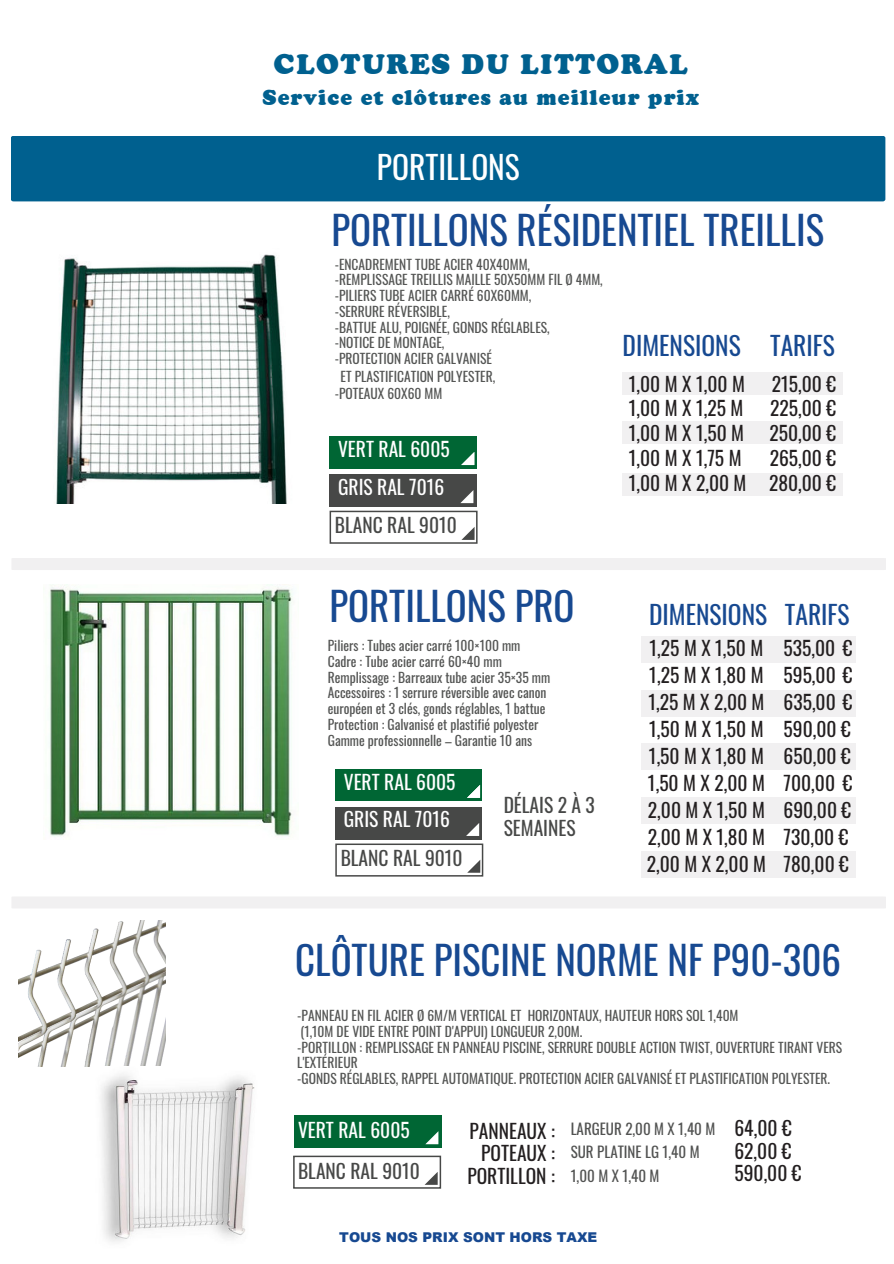
<style>
.page{position:relative;width:894px;height:1264px;background:#fff}
.page>*{position:absolute;margin:0;border:0;box-sizing:border-box;transform-origin:0 0}
.t1{font:38.85px "Oswald";color:#174991}
.t2{font:31.5px "Oswald";color:#fff}
.t3{font:900 27px "Cooper BT";letter-spacing:.055em;color:#00608f}
.t4{font:25.5px "Oswald";color:#174991}
.t5{font:900 20.4px "Cooper BT";letter-spacing:.055em;color:#00608f}
.t6{font:19.5px/27px "Oswald";color:#231f20}
.t7{font:19.5px/37.2px "Oswald";color:#fff}
.t8{font:19.5px/22.5px "Oswald";color:#474847}
.t9{font:15px/23.7px "Oswald";color:#525352}
.t10{font:13.5px/15.8px "Oswald";color:#545554}
.t11{font:900 13.5px "Arial";color:#174991}
</style>
<div class="page">
<div style="left:11px;top:136px;width:874px;height:65px;background:#00608f;border-radius:3px"></div>
<div style="left:641px;top:636px;width:214px;height:26px;background:#f1f0f1"></div>
<div style="left:641px;top:690px;width:214px;height:26px;background:#f1f0f1"></div>
<div style="left:641px;top:743px;width:214px;height:26px;background:#f1f0f1"></div>
<div style="left:641px;top:797px;width:214px;height:26px;background:#f1f0f1"></div>
<div style="left:641px;top:851px;width:214px;height:26px;background:#f1f0f1"></div>
<div style="left:12px;top:897px;width:873px;height:11px;background:#f1f0f1"></div>
<img style="left:49px;top:585px;width:244px;height:252px">
<img style="left:56px;top:254px;width:231px;height:249px">
<img style="left:19px;top:920px;width:146px;height:146px">
<img style="left:101px;top:1074px;width:154px;height:168px">
<svg style="left:293px;top:1155px;width:148px;height:33px"></svg>
<div style="left:294px;top:1115px;width:147px;height:32px;background:#006634"></div>
<svg style="left:425px;top:1131px;width:13px;height:13px"></svg>
<div style="left:329px;top:436px;width:147px;height:32px;background:#006634"></div>
<svg style="left:329px;top:510px;width:148px;height:33px"></svg>
<div style="left:329px;top:474px;width:147px;height:32px;background:#474847"></div>
<svg style="left:460px;top:490px;width:13px;height:13px"></svg>
<svg style="left:461px;top:452px;width:13px;height:13px"></svg>
<div style="left:622px;top:372px;width:220px;height:23px;background:#f1f0f1"></div>
<div style="left:622px;top:421px;width:220px;height:23px;background:#f1f0f1"></div>
<div style="left:622px;top:473px;width:220px;height:23px;background:#f1f0f1"></div>
<div style="left:335px;top:769px;width:146px;height:32px;background:#006634"></div>
<svg style="left:335px;top:843px;width:148px;height:33px"></svg>
<div style="left:335px;top:807px;width:146px;height:32px;background:#474847"></div>
<svg style="left:466px;top:823px;width:13px;height:13px"></svg>
<svg style="left:468px;top:785px;width:12px;height:12px"></svg>
<div style="left:12px;top:558px;width:873px;height:12px;background:#f1f0f1"></div>
<h3 class="t3" style="left:273px;top:48px;width:415px">CLOTURES DU LITTORAL</h3>
<h3 class="t5" style="left:262px;top:85px;width:438px">Service et clôtures au meilleur prix</h3>
<h2 class="t2" style="left:377px;top:139px;width:144px">PORTILLONS</h2>
<h1 class="t1" style="left:331px;top:196px;width:494px">PORTILLONS RÉSIDENTIEL TREILLIS</h1>
<p class="t10" style="left:334px;top:255px;width:269px">-ENCADREMENT TUBE ACIER 40X40MM, -REMPLISSAGE TREILLIS MAILLE 50X50MM FIL Ø 4MM, -PILIERS TUBE ACIER CARRÉ 60X60MM,<br>-SERRURE RÉVERSIBLE,<br>-BATTUE ALU, POIGNÉE, GONDS RÉGLABLES,<br>-NOTICE DE MONTAGE,<br>-PROTECTION ACIER GALVANISÉ</p>
<p class="t10" style="left:334px;top:366px;width:162px;line-height:17.1px;text-indent:6px">ET PLASTIFICATION POLYESTER, -POTEAUX 60X60 MM</p>
<h3 class="t7" style="left:338px;top:429px;width:113px">VERT RAL 6005<br>GRIS RAL 7016</h3>
<h3 class="t8" style="left:335px;top:512px;width:123px">BLANC RAL 9010</h3>
<h3 class="t4" style="left:622px;top:323px;width:120px">DIMENSIONS</h3>
<h3 class="t6" style="left:628px;top:369px;width:119px;line-height:24.8px">1,00 M X 1,00 M<br>1,00 M X 1,25 M<br>1,00 M X 1,50 M<br>1,00 M X 1,75 M<br>1,00 M X 2,00 M</h3>
<h3 class="t4" style="left:770px;top:323px;width:66px">TARIFS</h3>
<h3 class="t6" style="left:768px;top:369px;width:69px;line-height:24.8px;text-align:justify">215,00 € 225,00 € 250,00 € 265,00 € 280,00 €</h3>
<h1 class="t1" style="left:329px;top:571px;width:246px">PORTILLONS PRO</h1>
<p class="t10" style="left:328px;top:636px;width:224px">Piliers : Tubes acier carré 100×100 mm Cadre : Tube acier carré 60×40 mm Remplissage : Barreaux tube acier 35×35 mm Accessoires : 1 serrure réversible avec canon européen et 3 clés, gonds réglables, 1 battue Protection : Galvanisé et plastifié polyester Gamme professionnelle – Garantie 10 ans</p>
<h3 class="t7" style="left:344px;top:761px;width:113px">VERT RAL 6005<br>GRIS RAL 7016</h3>
<h3 class="t8" style="left:340px;top:844px;width:123px">BLANC RAL 9010</h3>
<h3 class="t8" style="left:503px;top:792px;width:93px">DÉLAIS 2 À 3<br>SEMAINES</h3>
<h3 class="t4" style="left:649px;top:591px;width:120px">DIMENSIONS</h3>
<h3 class="t6" style="left:646px;top:633px;width:121px">1,25 M X 1,50 M<br>1,25 M X 1,80 M<br>1,25 M X 2,00 M<br>1,50 M X 1,50 M<br>1,50 M X 1,80 M<br>1,50 M X 2,00 M<br>2,00 M X 1,50 M<br>2,00 M X 1,80 M<br>2,00 M X 2,00 M</h3>
<h3 class="t4" style="left:784px;top:592px;width:66px">TARIFS</h3>
<h3 class="t6" style="left:783px;top:633px;width:70px">535,00 €<br>595,00 €<br>635,00 €<br>590,00 €<br>650,00 €<br>700,00 €<br>690,00 €<br>730,00 €<br>780,00 €</h3>
<h1 class="t1" style="left:295px;top:925px;width:547px">CLÔTURE PISCINE NORME NF P90-306</h1>
<p class="t10" style="left:297px;top:1006px;width:546px">-PANNEAU EN FIL ACIER Ø 6M/M VERTICAL ET HORIZONTAUX, HAUTEUR HORS SOL 1,40M<br>(1,10M DE VIDE ENTRE POINT D'APPUI) LONGUEUR 2,00M.<br>-PORTILLON : REMPLISSAGE EN PANNEAU PISCINE, SERRURE DOUBLE ACTION TWIST, OUVERTURE TIRANT VERS L'EXTÉRIEUR<br>-GONDS RÉGLABLES, RAPPEL AUTOMATIQUE. PROTECTION ACIER GALVANISÉ ET PLASTIFICATION POLYESTER.</p>
<h3 class="t7" style="left:298px;top:1109px;width:113px">VERT RAL 6005</h3>
<h3 class="t8" style="left:298px;top:1157px;width:123px">BLANC RAL 9010</h3>
<h3 class="t6" style="left:467px;top:1117px;width:89px;line-height:22.5px;text-align:right">PANNEAUX :<br>POTEAUX :<br>PORTILLON :</h3>
<p class="t9" style="left:570px;top:1115px;width:146px">LARGEUR 2,00 M X 1,40 M<br>SUR PLATINE LG 1,40 M<br>1,00 M X 1,40 M</p>
<p class="t11" style="left:339px;top:1227px;width:259px">TOUS NOS PRIX SONT HORS TAXE</p>
<h3 class="t6" style="left:734px;top:1115px;width:69px;line-height:22.5px">64,00 €<br>62,00 €<br>590,00 €</h3>
</div>
